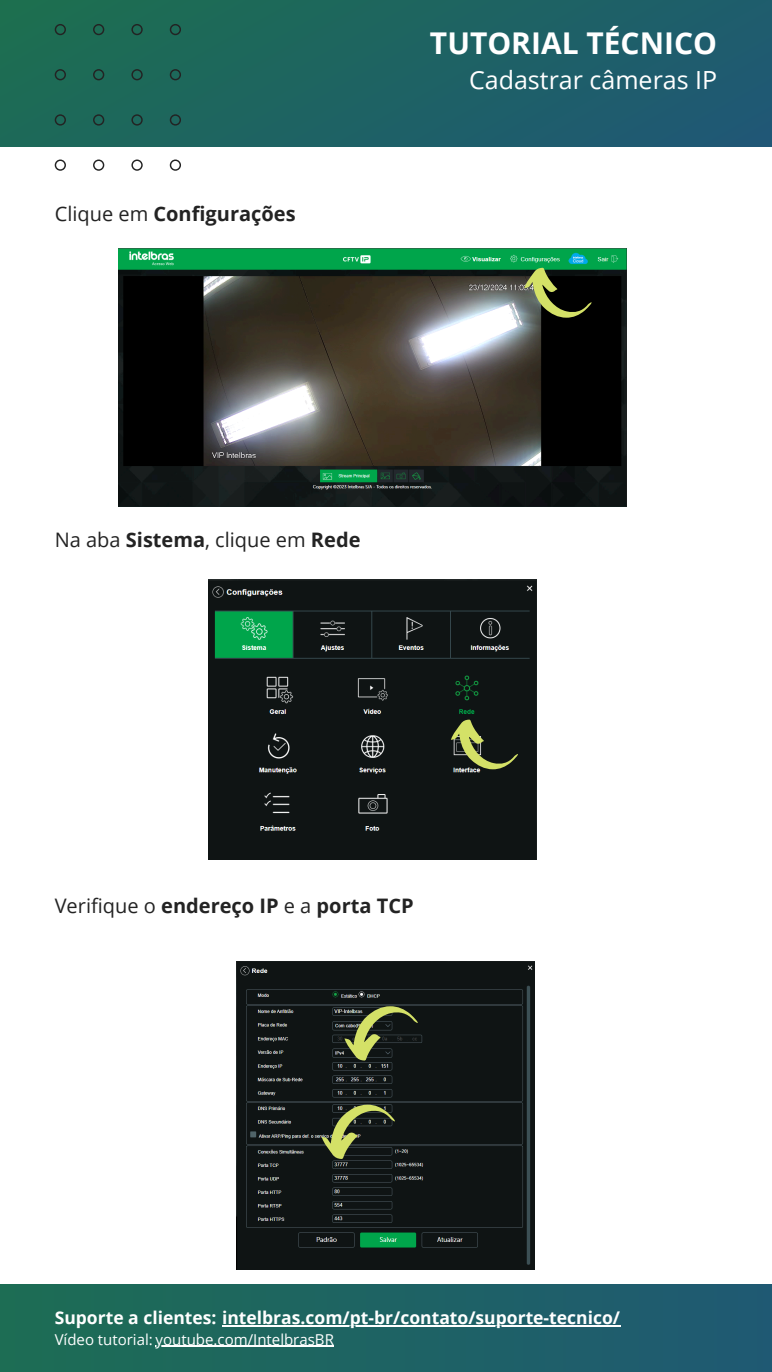
<style>
.page{position:relative;width:772px;height:1372px;background:#fff}
.page>*{position:absolute;margin:0;border:0;box-sizing:border-box;transform-origin:0 0}
.t1{font:700 30px "Open Sans";color:#fff}
.t2{font:25px "Open Sans";color:#fff}
.t3{font:700 20px "Open Sans";color:#232323}
.t4{font:20px "Open Sans";color:#232323}
.t5{font:700 17.5px "Open Sans";color:#fff}
.t6{font:15px "Open Sans";color:#fff}
.s1{font-weight:400}
.s2{font-weight:700}
</style>
<div class="page">
<div style="left:0;top:0;width:771px;height:146px;background:linear-gradient(to right,#1d6e51,#1f5972)"></div>
<svg style="left:55px;top:24px;width:126px;height:147px;background:#3f7d6f"></svg>
<div style="left:0;top:1284px;width:771px;height:88px;background:linear-gradient(to right,#1d6d54,#1f5973)"></div>
<img style="left:118px;top:248px;width:508px;height:259px">
<svg style="left:524px;top:268px;width:67px;height:50px;background:#444e2c"></svg>
<img style="left:208px;top:579px;width:328px;height:281px">
<svg style="left:450px;top:719px;width:68px;height:50px;background:#43492c"></svg>
<img style="left:236px;top:962px;width:299px;height:307px">
<hr style="left:222px;top:1325px;width:398px;height:2px;background:#fff">
<hr style="left:156px;top:1345px;width:178px;height:2px;background:#fff">
<svg style="left:344px;top:1006px;width:73px;height:54px;background:#464d2f"></svg>
<svg style="left:321px;top:1104px;width:74px;height:55px;background:#444c2e"></svg>
<p class="t1" style="left:430px;top:22px;width:288px">TUTORIAL TÉCNICO</p>
<p class="t3" style="left:55px;top:200px;width:242px"><span class="s1">Clique em</span> Configurações</p>
<p class="t2" style="left:469px;top:63px;width:250px">Cadastrar câmeras IP</p>
<p class="t4" style="left:55px;top:526px;width:307px">Na aba <span class="s2">Sistema</span>, clique em <span class="s2">Rede</span></p>
<h3 class="t3" style="left:55px;top:892px;width:360px"><span class="s1">Verifique o</span> endereço IP <span class="s1">e a</span> porta TCP</h3>
<h1 class="t5" style="left:55px;top:1306px;width:566px">Suporte a clientes: intelbras.com/pt-br/contato/suporte-tecnico/</h1>
<h2 class="t6" style="left:55px;top:1328px;width:281px">Vídeo tutorial: youtube.com/IntelbrasBR</h2>
</div>
